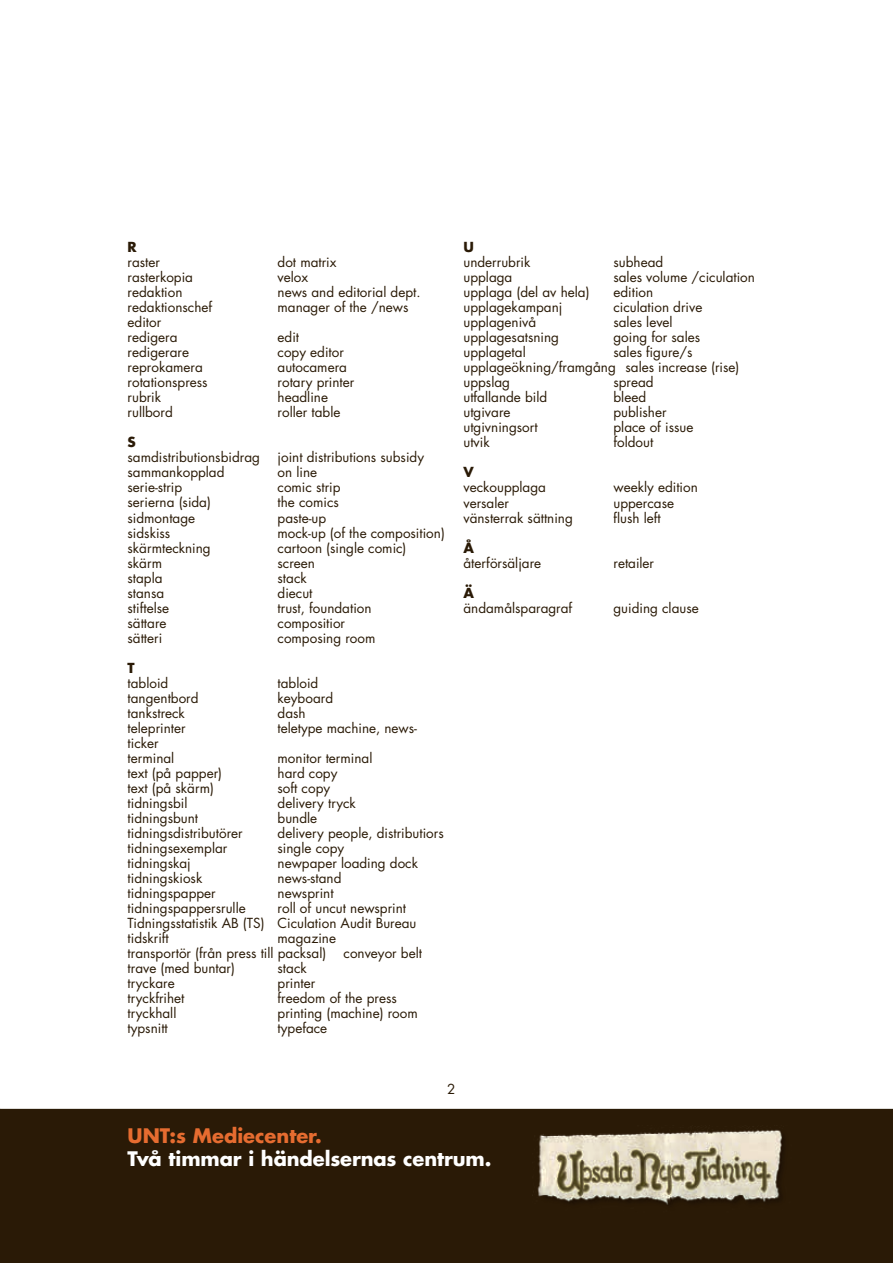
<style>
.page{position:relative;width:893px;height:1263px;background:#fff}
.page>*{position:absolute;margin:0;border:0;box-sizing:border-box;transform-origin:0 0}
.t1{font:700 19.5px "Futura Std";letter-spacing:-.005em;color:#fff}
.t2{font:700 19.5px "Futura Std";color:#e66c30}
.t3{font:13.5px/15px "Futura Std";color:#2a1a06}
.t4{font:700 13.5px "Futura Std";color:#2a1a06}
</style>
<div class="page">
<div style="left:1px;top:1109px;width:891px;height:153px;background:#2a1a06"></div>
<div style="left:0;top:1109px;width:893px;height:154px;border:2px solid #2a1a06"></div>
<img style="left:537px;top:1129px;width:246px;height:76px">
<p class="t4" style="left:128px;top:238px;width:11px">R</p>
<p class="t3" style="left:128px;top:255px;width:34px">raster</p>
<p class="t3" style="left:278px;top:255px;width:60px">dot matrix</p>
<p class="t3" style="left:128px;top:270px;width:67px">rasterkopia</p>
<p class="t3" style="left:278px;top:270px;width:32px">velox</p>
<p class="t3" style="left:128px;top:285px;width:56px">redaktion</p>
<p class="t3" style="left:278px;top:285px;width:145px">news and editorial dept.</p>
<p class="t3" style="left:128px;top:300px;width:86px">redaktionschef</p>
<p class="t3" style="left:278px;top:300px;width:133px">manager of the /news</p>
<p class="t3" style="left:128px;top:315px;width:52px">editor redigera</p>
<p class="t3" style="left:278px;top:330px;width:23px">edit</p>
<p class="t3" style="left:128px;top:345px;width:63px">redigerare</p>
<p class="t3" style="left:278px;top:345px;width:68px">copy editor</p>
<p class="t3" style="left:128px;top:360px;width:77px">reprokamera</p>
<p class="t3" style="left:278px;top:360px;width:71px">autocamera</p>
<p class="t3" style="left:128px;top:375px;width:82px">rotationspress</p>
<p class="t3" style="left:278px;top:375px;width:78px">rotary printer</p>
<p class="t3" style="left:128px;top:390px;width:35px">rubrik</p>
<p class="t3" style="left:278px;top:390px;width:52px">headline</p>
<p class="t3" style="left:128px;top:405px;width:47px">rullbord</p>
<p class="t3" style="left:278px;top:405px;width:64px">roller table</p>
<p class="t4" style="left:128px;top:433px;width:10px">S</p>
<p class="t3" style="left:128px;top:450px;width:134px">samdistributionsbidrag</p>
<p class="t3" style="left:278px;top:450px;width:148px">joint distributions subsidy</p>
<p class="t3" style="left:128px;top:465px;width:98px">sammankopplad</p>
<p class="t3" style="left:278px;top:465px;width:41px">on line</p>
<p class="t3" style="left:128px;top:480px;width:56px">serie-strip</p>
<p class="t3" style="left:278px;top:480px;width:64px">comic strip</p>
<p class="t3" style="left:128px;top:495px;width:85px">serierna (sida)</p>
<p class="t3" style="left:278px;top:495px;width:63px">the comics</p>
<p class="t3" style="left:128px;top:510px;width:69px">sidmontage</p>
<p class="t3" style="left:278px;top:510px;width:50px">paste-up</p>
<p class="t3" style="left:128px;top:525px;width:44px">sidskiss</p>
<p class="t3" style="left:278px;top:525px;width:169px">mock-up (of the composition)</p>
<p class="t3" style="left:128px;top:540px;width:85px">skärmteckning</p>
<p class="t3" style="left:278px;top:540px;width:130px">cartoon (single comic)</p>
<p class="t3" style="left:128px;top:555px;width:36px">skärm</p>
<p class="t3" style="left:278px;top:555px;width:39px">screen</p>
<p class="t3" style="left:128px;top:570px;width:37px">stapla</p>
<p class="t3" style="left:278px;top:570px;width:31px">stack</p>
<p class="t3" style="left:128px;top:585px;width:38px">stansa</p>
<p class="t3" style="left:278px;top:585px;width:36px">diecut</p>
<p class="t3" style="left:128px;top:600px;width:43px">stiftelse</p>
<p class="t3" style="left:278px;top:600px;width:96px">trust, foundation</p>
<p class="t3" style="left:128px;top:615px;width:40px">sättare</p>
<p class="t3" style="left:278px;top:615px;width:69px">compositior</p>
<p class="t3" style="left:128px;top:630px;width:36px">sätteri</p>
<p class="t3" style="left:278px;top:630px;width:99px">composing room</p>
<p class="t4" style="left:128px;top:658px;width:9px">T</p>
<p class="t3" style="left:128px;top:675px;width:42px">tabloid</p>
<p class="t3" style="left:278px;top:675px;width:42px">tabloid</p>
<p class="t3" style="left:128px;top:690px;width:73px">tangentbord</p>
<p class="t3" style="left:278px;top:690px;width:57px">keyboard</p>
<p class="t3" style="left:128px;top:705px;width:59px">tankstreck</p>
<p class="t3" style="left:278px;top:705px;width:30px">dash</p>
<p class="t3" style="left:128px;top:720px;width:60px">teleprinter</p>
<p class="t3" style="left:278px;top:720px;width:141px">teletype machine, news-</p>
<p class="t3" style="left:128px;top:735px;width:48px">ticker terminal</p>
<p class="t3" style="left:278px;top:750px;width:96px">monitor terminal</p>
<p class="t3" style="left:128px;top:765px;width:96px">text (på papper)</p>
<p class="t3" style="left:278px;top:765px;width:61px">hard copy</p>
<p class="t3" style="left:128px;top:780px;width:88px">text (på skärm)</p>
<p class="t3" style="left:278px;top:780px;width:54px">soft copy</p>
<p class="t3" style="left:128px;top:795px;width:61px">tidningsbil</p>
<p class="t3" style="left:278px;top:795px;width:80px">delivery tryck</p>
<p class="t3" style="left:128px;top:810px;width:72px">tidningsbunt</p>
<p class="t3" style="left:278px;top:810px;width:41px">bundle</p>
<p class="t3" style="left:128px;top:825px;width:117px">tidningsdistributörer</p>
<p class="t3" style="left:278px;top:825px;width:168px">delivery people, distributiors</p>
<p class="t3" style="left:128px;top:840px;width:101px">tidningsexemplar</p>
<p class="t3" style="left:278px;top:840px;width:68px">single copy</p>
<p class="t3" style="left:128px;top:855px;width:65px">tidningskaj</p>
<p class="t3" style="left:278px;top:855px;width:142px">newpaper loading dock</p>
<p class="t3" style="left:128px;top:870px;width:76px">tidningskiosk</p>
<p class="t3" style="left:278px;top:870px;width:65px">news-stand</p>
<p class="t3" style="left:128px;top:885px;width:90px">tidningspapper</p>
<p class="t3" style="left:278px;top:885px;width:57px">newsprint</p>
<p class="t3" style="left:128px;top:900px;width:120px">tidningspappersrulle</p>
<p class="t3" style="left:128px;top:900px;width:290px;text-indent:150px">roll of uncut newsprint<br>Tidningsstatistik AB (TS) Ciculation Audit Bureau tidskrift</p>
<p class="t3" style="left:128px;top:930px;width:210px;text-indent:150px">magazine transportör (från press till packsal)</p>
<p class="t3" style="left:344px;top:945px;width:80px">conveyor belt</p>
<p class="t3" style="left:128px;top:960px;width:109px">trave (med buntar)</p>
<p class="t3" style="left:278px;top:960px;width:31px">stack</p>
<p class="t3" style="left:128px;top:975px;width:49px">tryckare</p>
<p class="t3" style="left:278px;top:975px;width:39px">printer</p>
<p class="t3" style="left:128px;top:990px;width:58px">tryckfrihet</p>
<p class="t3" style="left:278px;top:990px;width:121px">freedom of the press</p>
<p class="t3" style="left:128px;top:1005px;width:50px">tryckhall</p>
<p class="t3" style="left:278px;top:1005px;width:142px">printing (machine) room</p>
<p class="t3" style="left:128px;top:1020px;width:42px">typsnitt</p>
<p class="t3" style="left:278px;top:1020px;width:51px">typeface</p>
<p class="t4" style="left:463px;top:238px;width:12px">U</p>
<p class="t3" style="left:463px;top:255px;width:68px">underrubrik</p>
<p class="t3" style="left:613px;top:255px;width:51px">subhead</p>
<p class="t3" style="left:463px;top:270px;width:50px">upplaga</p>
<p class="t3" style="left:613px;top:270px;width:143px">sales volume /ciculation</p>
<p class="t3" style="left:463px;top:285px;width:128px">upplaga (del av hela)</p>
<p class="t3" style="left:613px;top:285px;width:41px">edition</p>
<p class="t3" style="left:463px;top:300px;width:100px">upplagekampanj</p>
<p class="t3" style="left:613px;top:300px;width:90px">ciculation drive</p>
<p class="t3" style="left:463px;top:315px;width:74px">upplagenivå</p>
<p class="t3" style="left:613px;top:315px;width:61px">sales level</p>
<p class="t3" style="left:463px;top:330px;width:97px">upplagesatsning</p>
<p class="t3" style="left:613px;top:330px;width:88px">going for sales</p>
<p class="t3" style="left:463px;top:345px;width:64px">upplagetal</p>
<p class="t3" style="left:463px;top:345px;width:277px;text-indent:150px">sales figure/s upplageökning/framgång sales increase (rise) uppslag</p>
<p class="t3" style="left:613px;top:375px;width:42px">spread</p>
<p class="t3" style="left:463px;top:390px;width:85px">utfallande bild</p>
<p class="t3" style="left:613px;top:390px;width:34px">bleed</p>
<p class="t3" style="left:463px;top:405px;width:49px">utgivare</p>
<p class="t3" style="left:613px;top:405px;width:55px">publisher</p>
<p class="t3" style="left:463px;top:420px;width:76px">utgivningsort</p>
<p class="t3" style="left:613px;top:420px;width:81px">place of issue</p>
<p class="t3" style="left:463px;top:435px;width:28px">utvik</p>
<p class="t3" style="left:613px;top:435px;width:41px">foldout</p>
<p class="t4" style="left:463px;top:463px;width:12px">V</p>
<p class="t3" style="left:463px;top:480px;width:84px">veckoupplaga</p>
<p class="t3" style="left:613px;top:480px;width:86px">weekly edition</p>
<p class="t3" style="left:463px;top:495px;width:47px">versaler</p>
<p class="t3" style="left:613px;top:495px;width:62px">uppercase</p>
<p class="t3" style="left:463px;top:510px;width:111px">vänsterrak sättning</p>
<p class="t3" style="left:613px;top:510px;width:49px">flush left</p>
<p class="t4" style="left:463px;top:538px;width:12px">Å</p>
<p class="t3" style="left:463px;top:555px;width:79px">återförsäljare</p>
<p class="t3" style="left:613px;top:555px;width:42px">retailer</p>
<p class="t4" style="left:463px;top:583px;width:12px">Ä</p>
<p class="t3" style="left:463px;top:600px;width:110px">ändamålsparagraf</p>
<p class="t3" style="left:613px;top:600px;width:87px">guiding clause</p>
<p class="t3" style="left:447px;top:1082px;width:10px">2</p>
<h1 class="t2" style="left:128px;top:1122px;width:196px">UNT:s Mediecenter.</h1>
<h1 class="t1" style="left:128px;top:1145px;width:365px">Två timmar i händelsernas centrum.</h1>
</div>
